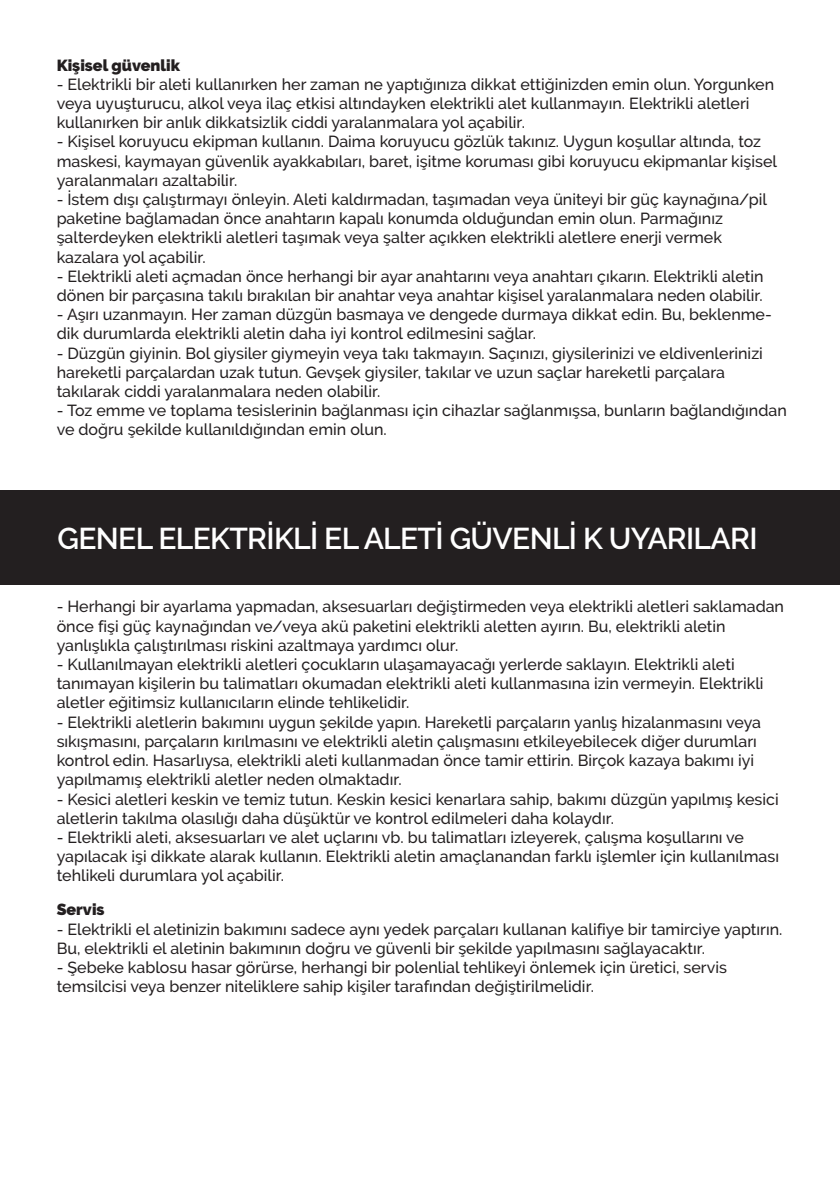
<style>
.page{position:relative;width:840px;height:1191px;background:#fff}
.page>*{position:absolute;margin:0;border:0;box-sizing:border-box;transform-origin:0 0}
.t1{font:600 30px "Raleway";letter-spacing:-.02em;color:#fff}
.t2{font:500 16px/19.2px "Raleway";color:#231f20}
.t3{font:900 16px "Raleway";color:#231f20}
</style>
<div class="page">
<div style="left:0;top:491px;width:839px;height:94px;background:#231f20"></div>
<p class="t3" style="left:57px;top:56px;width:125px">Kişisel güvenlik</p>
<p class="t2" style="left:57px;top:74px;width:718px">- Elektrikli bir aleti kullanırken her zaman ne yaptığınıza dikkat ettiğinizden emin olun. Yorgunken veya uyuşturucu, alkol veya ilaç etkisi altındayken elektrikli alet kullanmayın. Elektrikli aletleri kullanırken bir anlık dikkatsizlik ciddi yaralanmalara yol açabilir.</p>
<p class="t2" style="left:57px;top:132px;width:721px">- Kişisel koruyucu ekipman kullanın. Daima koruyucu gözlük takınız. Uygun koşullar altında, toz maskesi, kaymayan güvenlik ayakkabıları, baret, işitme koruması gibi koruyucu ekipmanlar kişisel yaralanmaları azaltabilir.</p>
<p class="t2" style="left:57px;top:190px;width:711px">- İstem dışı çalıştırmayı önleyin. Aleti kaldırmadan, taşımadan veya üniteyi bir güç kaynağına/pil paketine bağlamadan önce anahtarın kapalı konumda olduğundan emin olun. Parmağınız şalterdeyken elektrikli aletleri taşımak veya şalter açıkken elektrikli aletlere enerji vermek kazalara yol açabilir.</p>
<p class="t2" style="left:57px;top:266px;width:708px">- Elektrikli aleti açmadan önce herhangi bir ayar anahtarını veya anahtarı çıkarın. Elektrikli aletin dönen bir parçasına takılı bırakılan bir anahtar veya anahtar kişisel yaralanmalara neden olabilir.</p>
<p class="t2" style="left:57px;top:305px;width:716px">- Aşırı uzanmayın. Her zaman düzgün basmaya ve dengede durmaya dikkat edin. Bu, beklenme&shy;dik durumlarda elektrikli aletin daha iyi kontrol edilmesini sağlar.</p>
<p class="t2" style="left:57px;top:343px;width:707px">- Düzgün giyinin. Bol giysiler giymeyin veya takı takmayın. Saçınızı, giysilerinizi ve eldivenlerinizi hareketli parçalardan uzak tutun. Gevşek giysiler, takılar ve uzun saçlar hareketli parçalara takılarak ciddi yaralanmalara neden olabilir.</p>
<p class="t2" style="left:57px;top:401px;width:731px">- Toz emme ve toplama tesislerinin bağlanması için cihazlar sağlanmışsa, bunların bağlandığından ve doğru şekilde kullanıldığından emin olun.</p>
<h1 class="t1" style="left:57px;top:521px;width:701px">GENEL ELEKTRİKLİ EL ALETİ GÜVENLİ K UYARILARI</h1>
<p class="t2" style="left:57px;top:597px;width:728px">- Herhangi bir ayarlama yapmadan, aksesuarları değiştirmeden veya elektrikli aletleri saklamadan önce fişi güç kaynağından ve/veya akü paketini elektrikli aletten ayırın. Bu, elektrikli aletin yanlışlıkla çalıştırılması riskini azaltmaya yardımcı olur.</p>
<p class="t2" style="left:57px;top:655px;width:708px">- Kullanılmayan elektrikli aletleri çocukların ulaşamayacağı yerlerde saklayın. Elektrikli aleti tanımayan kişilerin bu talimatları okumadan elektrikli aleti kullanmasına izin vermeyin. Elektrikli aletler eğitimsiz kullanıcıların elinde tehlikelidir.</p>
<p class="t2" style="left:57px;top:712px;width:705px">- Elektrikli aletlerin bakımını uygun şekilde yapın. Hareketli parçaların yanlış hizalanmasını veya sıkışmasını, parçaların kırılmasını ve elektrikli aletin çalışmasını etkileyebilecek diğer durumları kontrol edin. Hasarlıysa, elektrikli aleti kullanmadan önce tamir ettirin. Birçok kazaya bakımı iyi yapılmamış elektrikli aletler neden olmaktadır.</p>
<p class="t2" style="left:57px;top:789px;width:723px">- Kesici aletleri keskin ve temiz tutun. Keskin kesici kenarlara sahip, bakımı düzgün yapılmış kesici aletlerin takılma olasılığı daha düşüktür ve kontrol edilmeleri daha kolaydır.</p>
<p class="t2" style="left:57px;top:827px;width:723px">- Elektrikli aleti, aksesuarları ve alet uçlarını vb. bu talimatları izleyerek, çalışma koşullarını ve yapılacak işi dikkate alarak kullanın. Elektrikli aletin amaçlanandan farklı işlemler için kullanılması tehlikeli durumlara yol açabilir.</p>
<p class="t3" style="left:57px;top:900px;width:49px">Servis</p>
<p class="t2" style="left:57px;top:919px;width:726px">- Elektrikli el aletinizin bakımını sadece aynı yedek parçaları kullanan kalifiye bir tamirciye yaptırın.<br>Bu, elektrikli el aletinin bakımının doğru ve güvenli bir şekilde yapılmasını sağlayacaktır.</p>
<p class="t2" style="left:57px;top:957px;width:671px">- Şebeke kablosu hasar görürse, herhangi bir polenlial tehlikeyi önlemek için üretici, servis temsilcisi veya benzer niteliklere sahip kişiler tarafından değiştirilmelidir.</p>
</div>
